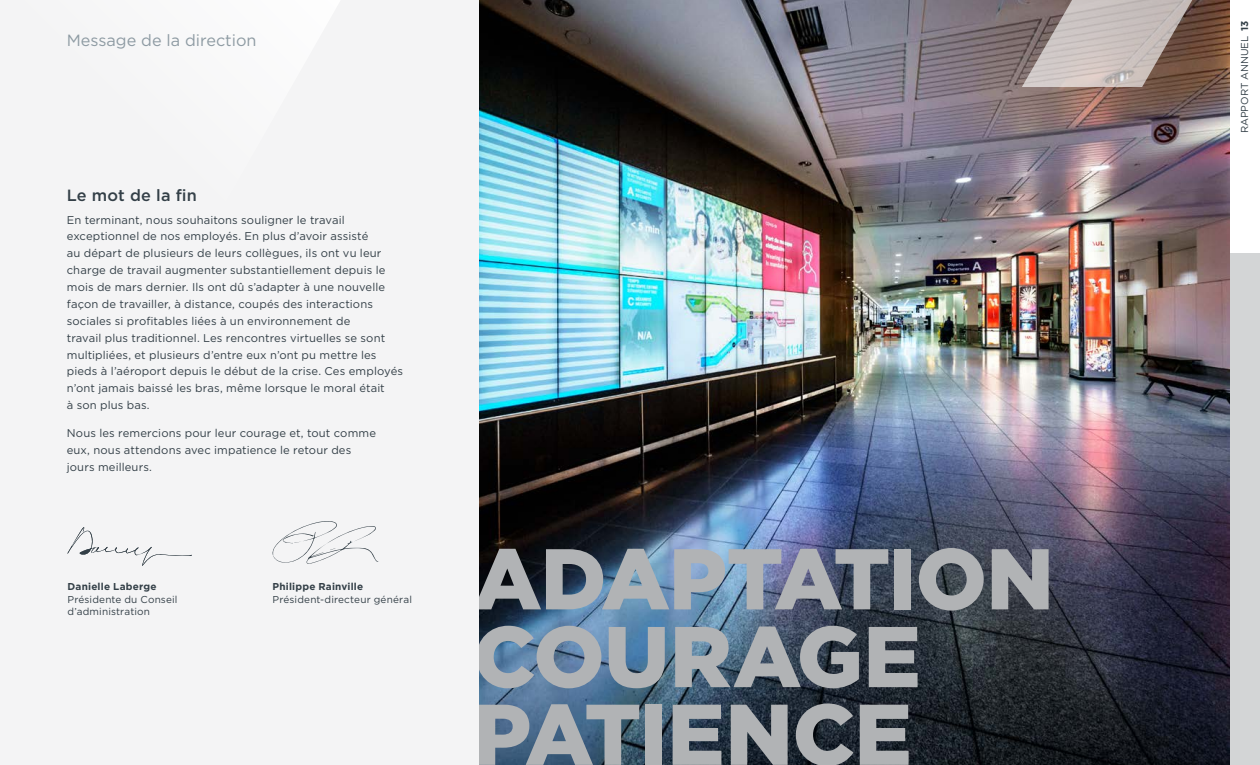
<style>
.page{position:relative;width:1260px;height:765px;background:#fff}
.page>*{position:absolute;margin:0;border:0;box-sizing:border-box;transform-origin:0 0}
.t1{font:900 86px/77.8px "Gotham";letter-spacing:-.01em;color:#b1b3b5}
.t2{font:16.25px "Gotham";color:#8e9ba3}
.t3{font:500 16.25px "Gotham";letter-spacing:.01em;color:#333f47}
.t4{font:11.25px/16.9px "Gotham";letter-spacing:.01em;color:#333f47}
.t5{font:10px/12.5px "Gotham";letter-spacing:.015em;color:#333f47}
.t6{font:700 10px "Gotham";letter-spacing:.02em;color:#333f47}
.s1{font-weight:700}
</style>
<div class="page">
<div style="left:0;top:0;width:1229px;height:765px;background:#f4f4f5"></div>
<div style="left:1229px;top:253px;width:31px;height:512px;background:#d3d5d6"></div>
<svg style="left:67px;top:527px;width:125px;height:39px"></svg>
<svg style="left:272px;top:521px;width:106px;height:43px"></svg>
<img style="left:479px;top:0;width:750px;height:765px">
<svg style="left:1022px;top:0;width:205px;height:87px;background:#a4938d"></svg>
<h2 class="t2" style="left:67px;top:30px;width:191px">Message de la direction</h2>
<h2 class="t3" style="left:67px;top:185px;width:132px">Le mot de la fin</h2>
<p class="t4" style="left:67px;top:211px;width:338px">En terminant, nous souhaitons souligner le travail exceptionnel de nos employés. En plus d’avoir assisté<br>au départ de plusieurs de leurs collègues, ils ont vu leur charge de travail augmenter substantiellement depuis le mois de mars dernier. Ils ont dû s’adapter à une nouvelle façon de travailler, à distance, coupés des interactions sociales si profitables liées à un environnement de<br>travail plus traditionnel. Les rencontres virtuelles se sont multipliées, et plusieurs d’entre eux n’ont pu mettre les pieds à l’aéroport depuis le début de la crise. Ces employés n’ont jamais baissé les bras, même lorsque le moral était<br>à son plus bas.</p>
<p class="t4" style="left:67px;top:425px;width:311px">Nous les remercions pour leur courage et, tout comme eux, nous attendons avec impatience le retour des jours meilleurs.</p>
<p class="t6" style="left:68px;top:580px;width:91px">Danielle Laberge</p>
<p class="t5" style="left:68px;top:593px;width:111px">Présidente du Conseil d’administration</p>
<p class="t6" style="left:273px;top:580px;width:92px">Philippe Rainville</p>
<p class="t5" style="left:273px;top:593px;width:141px">Président-directeur général</p>
<h1 class="t1" style="left:473px;top:539px;width:582px">ADAPTATION<br>COURAGE<br>PATIENCE</h1>
<p class="t5" style="left:1238px;top:133px;width:114px;rotate:-90deg">RAPPORT ANNUEL <span class="s1">13</span></p>
</div>
